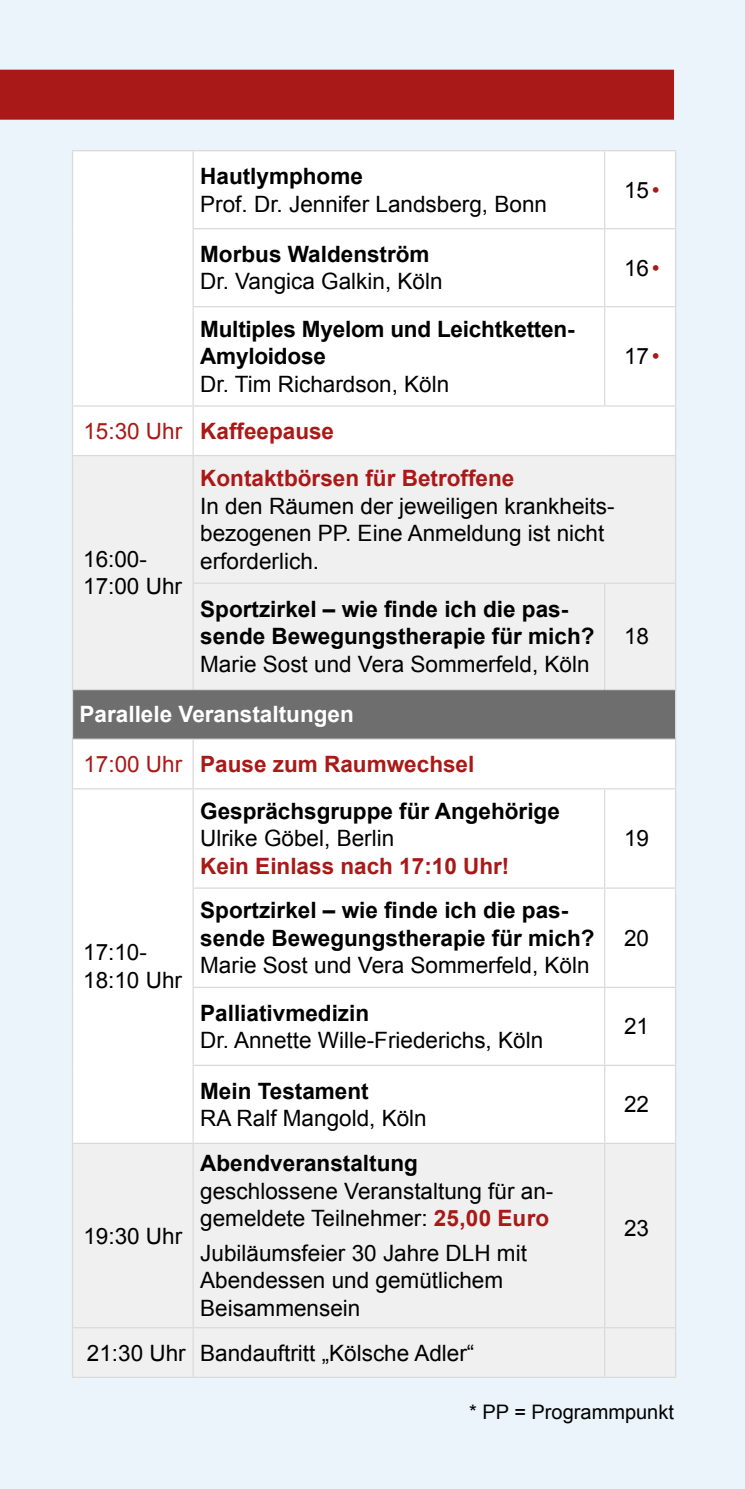
<style>
.page{position:relative;width:745px;height:1489px;background:#fff}
.page>*{position:absolute;margin:0;border:0;box-sizing:border-box;transform-origin:0 0}
.t1{font:22.5px/27.5px "Arial";color:#000}
.t2{font:700 22.5px/27.5px "Arial";color:#000}
.t3{font:700 22.5px "Arial";color:#a91917}
.t4{font:700 22.5px "Arial";color:#fff}
.t5{font:20px "Arial";color:#000}
.s1{font-weight:400}
.s2{color:#a91917}
.s3{font-weight:700;color:#a91917}
</style>
<div class="page">
<div style="left:0;top:0;width:744px;height:1488px;background:#eaf4fa"></div>
<div style="left:0;top:70px;width:673px;height:50px;background:#a91917"></div>
<div style="left:73px;top:151px;width:601px;height:304px;background:#fff"></div>
<svg style="left:73px;top:456px;width:601px;height:920px;fill:#f0f0f0"></svg>
<div style="left:72px;top:689px;width:603px;height:50px;background:#6e6e6e"></div>
<hr style="left:72px;top:150px;width:121px;height:1px;background:#d9dada">
<hr style="left:72px;top:151px;width:1px;height:78px;background:#d9dada">
<hr style="left:193px;top:150px;width:411px;height:1px;background:#d9dada">
<hr style="left:192px;top:151px;width:2px;height:77px;background:#d9dada">
<hr style="left:604px;top:150px;width:71px;height:1px;background:#d9dada">
<hr style="left:603px;top:151px;width:2px;height:77px;background:#d9dada">
<hr style="left:674px;top:151px;width:1px;height:77px;background:#d9dada">
<hr style="left:72px;top:229px;width:1px;height:78px;background:#d9dada">
<hr style="left:192px;top:228px;width:412px;height:1px;background:#d9dada">
<hr style="left:192px;top:229px;width:2px;height:77px;background:#d9dada">
<hr style="left:604px;top:228px;width:71px;height:1px;background:#d9dada">
<hr style="left:603px;top:229px;width:2px;height:77px;background:#d9dada">
<hr style="left:674px;top:229px;width:1px;height:77px;background:#d9dada">
<hr style="left:72px;top:307px;width:1px;height:98px;background:#d9dada">
<hr style="left:192px;top:306px;width:412px;height:1px;background:#d9dada">
<hr style="left:192px;top:307px;width:2px;height:98px;background:#d9dada">
<hr style="left:604px;top:306px;width:71px;height:1px;background:#d9dada">
<hr style="left:603px;top:307px;width:2px;height:98px;background:#d9dada">
<hr style="left:674px;top:307px;width:1px;height:98px;background:#d9dada">
<hr style="left:72px;top:405px;width:121px;height:1px;background:#d9dada">
<hr style="left:72px;top:406px;width:1px;height:49px;background:#d9dada">
<hr style="left:193px;top:405px;width:411px;height:1px;background:#d9dada">
<hr style="left:192px;top:406px;width:2px;height:49px;background:#d9dada">
<hr style="left:604px;top:405px;width:71px;height:1px;background:#d9dada">
<hr style="left:674px;top:406px;width:1px;height:49px;background:#d9dada">
<hr style="left:72px;top:455px;width:121px;height:1px;background:#d9dada">
<hr style="left:72px;top:456px;width:1px;height:127px;background:#d9dada">
<hr style="left:193px;top:455px;width:411px;height:1px;background:#d9dada">
<hr style="left:192px;top:456px;width:2px;height:126px;background:#d9dada">
<hr style="left:604px;top:455px;width:71px;height:1px;background:#d9dada">
<hr style="left:674px;top:456px;width:1px;height:126px;background:#d9dada">
<hr style="left:72px;top:583px;width:1px;height:106px;background:#d9dada">
<hr style="left:192px;top:582px;width:412px;height:2px;background:#d9dada">
<hr style="left:192px;top:584px;width:2px;height:105px;background:#d9dada">
<hr style="left:604px;top:582px;width:71px;height:2px;background:#d9dada">
<hr style="left:603px;top:584px;width:2px;height:105px;background:#d9dada">
<hr style="left:674px;top:584px;width:1px;height:105px;background:#d9dada">
<hr style="left:72px;top:689px;width:121px;height:1px;background:#d9dada">
<hr style="left:72px;top:690px;width:1px;height:48px;background:#d9dada">
<hr style="left:193px;top:689px;width:411px;height:1px;background:#d9dada">
<hr style="left:604px;top:689px;width:71px;height:1px;background:#d9dada">
<hr style="left:674px;top:690px;width:1px;height:48px;background:#d9dada">
<hr style="left:72px;top:738px;width:121px;height:1px;background:#d9dada">
<hr style="left:72px;top:739px;width:1px;height:49px;background:#d9dada">
<hr style="left:193px;top:738px;width:411px;height:1px;background:#d9dada">
<hr style="left:192px;top:739px;width:2px;height:49px;background:#d9dada">
<hr style="left:604px;top:738px;width:71px;height:1px;background:#d9dada">
<hr style="left:674px;top:739px;width:1px;height:49px;background:#d9dada">
<hr style="left:72px;top:788px;width:121px;height:1px;background:#d9dada">
<hr style="left:72px;top:789px;width:1px;height:99px;background:#d9dada">
<hr style="left:193px;top:788px;width:411px;height:1px;background:#d9dada">
<hr style="left:192px;top:789px;width:2px;height:98px;background:#d9dada">
<hr style="left:604px;top:788px;width:71px;height:1px;background:#d9dada">
<hr style="left:603px;top:789px;width:2px;height:98px;background:#d9dada">
<hr style="left:674px;top:789px;width:1px;height:98px;background:#d9dada">
<hr style="left:72px;top:888px;width:1px;height:99px;background:#d9dada">
<hr style="left:192px;top:887px;width:412px;height:1px;background:#d9dada">
<hr style="left:192px;top:888px;width:2px;height:98px;background:#d9dada">
<hr style="left:604px;top:887px;width:71px;height:1px;background:#d9dada">
<hr style="left:603px;top:888px;width:2px;height:98px;background:#d9dada">
<hr style="left:674px;top:888px;width:1px;height:98px;background:#d9dada">
<hr style="left:72px;top:987px;width:1px;height:78px;background:#d9dada">
<hr style="left:192px;top:986px;width:412px;height:1px;background:#d9dada">
<hr style="left:192px;top:987px;width:2px;height:77px;background:#d9dada">
<hr style="left:604px;top:986px;width:71px;height:1px;background:#d9dada">
<hr style="left:603px;top:987px;width:2px;height:77px;background:#d9dada">
<hr style="left:674px;top:987px;width:1px;height:77px;background:#d9dada">
<hr style="left:72px;top:1065px;width:1px;height:77px;background:#d9dada">
<hr style="left:192px;top:1064px;width:412px;height:1px;background:#d9dada">
<hr style="left:192px;top:1065px;width:2px;height:77px;background:#d9dada">
<hr style="left:604px;top:1064px;width:71px;height:1px;background:#d9dada">
<hr style="left:603px;top:1065px;width:2px;height:77px;background:#d9dada">
<hr style="left:674px;top:1065px;width:1px;height:77px;background:#d9dada">
<hr style="left:72px;top:1143px;width:1px;height:183px;background:#d9dada">
<hr style="left:192px;top:1143px;width:2px;height:183px;background:#d9dada">
<hr style="left:603px;top:1143px;width:2px;height:183px;background:#d9dada">
<hr style="left:674px;top:1143px;width:1px;height:183px;background:#d9dada">
<hr style="left:72px;top:1328px;width:1px;height:48px;background:#d9dada">
<hr style="left:192px;top:1328px;width:2px;height:48px;background:#d9dada">
<hr style="left:603px;top:1328px;width:2px;height:48px;background:#d9dada">
<hr style="left:674px;top:1328px;width:1px;height:48px;background:#d9dada">
<hr style="left:72px;top:1376px;width:121px;height:1px;background:#d9dada">
<hr style="left:193px;top:1376px;width:411px;height:1px;background:#d9dada">
<hr style="left:604px;top:1376px;width:71px;height:1px;background:#d9dada">
<hr style="left:72px;top:1142px;width:121px;height:1px;background:#d9dada">
<hr style="left:193px;top:1142px;width:411px;height:1px;background:#d9dada">
<hr style="left:604px;top:1142px;width:71px;height:1px;background:#d9dada">
<hr style="left:72px;top:1326px;width:121px;height:2px;background:#d9dada">
<hr style="left:193px;top:1326px;width:411px;height:2px;background:#d9dada">
<hr style="left:604px;top:1326px;width:71px;height:2px;background:#d9dada">
<p class="t2" style="left:200px;top:163px;width:164px">Hautlymphome</p>
<p class="t1" style="left:200px;top:190px;width:348px">Prof. Dr. Jennifer Landsberg, Bonn</p>
<p class="t2" style="left:200px;top:241px;width:231px">Morbus Waldenström</p>
<p class="t1" style="left:200px;top:268px;width:244px">Dr. Vangica Galkin, Köln</p>
<p class="t2" style="left:200px;top:316px;width:375px">Multiples Myelom und Leichtketten-<br>Amyloidose</p>
<p class="t1" style="left:200px;top:370px;width:250px">Dr. Tim Richardson, Köln</p>
<p class="t3" style="left:83px;top:416px;width:252px"><span class="s1">15:30 Uhr</span> Kaffeepause</p>
<p class="t1" style="left:83px;top:545px;width:100px">16:00-<br>17:00 Uhr</p>
<p class="t3" style="left:200px;top:463px;width:315px">Kontaktbörsen für Betroffene</p>
<p class="t1" style="left:200px;top:492px;width:414px">In den Räumen der jeweiligen krankheits&shy;bezogenen PP. Eine Anmeldung ist nicht erforderlich.</p>
<p class="t2" style="left:200px;top:596px;width:395px">Sportzirkel – wie finde ich die pas&shy;sende Bewegungstherapie für mich?</p>
<p class="t1" style="left:200px;top:650px;width:390px">Marie Sost und Vera Sommerfeld, Köln</p>
<p class="t1" style="left:623px;top:176px;width:37px">15<span class="s2">•</span></p>
<p class="t1" style="left:623px;top:254px;width:37px">16<span class="s2">•</span></p>
<p class="t1" style="left:623px;top:343px;width:37px">17<span class="s2">•</span></p>
<p class="t1" style="left:623px;top:623px;width:27px">18</p>
<p class="t4" style="left:80px;top:699px;width:275px">Parallele Veranstaltungen</p>
<p class="t3" style="left:83px;top:749px;width:392px"><span class="s1">17:00 Uhr</span> Pause zum Raumwechsel</p>
<p class="t1" style="left:83px;top:938px;width:100px">17:10-<br>18:10 Uhr</p>
<p class="t1" style="left:83px;top:1221px;width:100px">19:30 Uhr</p>
<p class="t2" style="left:200px;top:798px;width:361px">Gesprächsgruppe für Angehörige</p>
<p class="t1" style="left:200px;top:825px;width:195px">Ulrike Göbel, Berlin</p>
<p class="t3" style="left:200px;top:851px;width:310px">Kein Einlass nach 17:10 Uhr!</p>
<p class="t2" style="left:200px;top:897px;width:395px">Sportzirkel – wie finde ich die pas&shy;sende Bewegungstherapie für mich?</p>
<p class="t1" style="left:200px;top:951px;width:390px">Marie Sost und Vera Sommerfeld, Köln</p>
<p class="t2" style="left:200px;top:999px;width:170px">Palliativmedizin</p>
<p class="t1" style="left:200px;top:1026px;width:344px">Dr. Annette Wille-Friederichs, Köln</p>
<p class="t2" style="left:200px;top:1077px;width:170px">Mein Testament</p>
<p class="t1" style="left:200px;top:1104px;width:228px">RA Ralf Mangold, Köln</p>
<p class="t2" style="left:200px;top:1150px;width:219px">Abendveranstaltung</p>
<p class="t1" style="left:200px;top:1177px;width:353px">geschlossene Veranstaltung für an&shy;gemeldete Teilnehmer: <span class="s3">25,00 Euro</span></p>
<p class="t1" style="left:200px;top:1239px;width:328px">Jubiläumsfeier 30 Jahre DLH mit<br>Abendessen und gemütlichem<br>Beisammensein</p>
<p class="t1" style="left:87px;top:1338px;width:389px">21:30 Uhr Bandauftritt „Kölsche Adler“</p>
<p class="t1" style="left:623px;top:825px;width:27px">19</p>
<p class="t1" style="left:623px;top:924px;width:27px">20</p>
<p class="t1" style="left:623px;top:1012px;width:27px">21</p>
<p class="t1" style="left:623px;top:1090px;width:27px">22</p>
<p class="t1" style="left:623px;top:1214px;width:27px">23</p>
<p class="t5" style="left:469px;top:1398px;width:206px">* PP = Programmpunkt</p>
</div>
